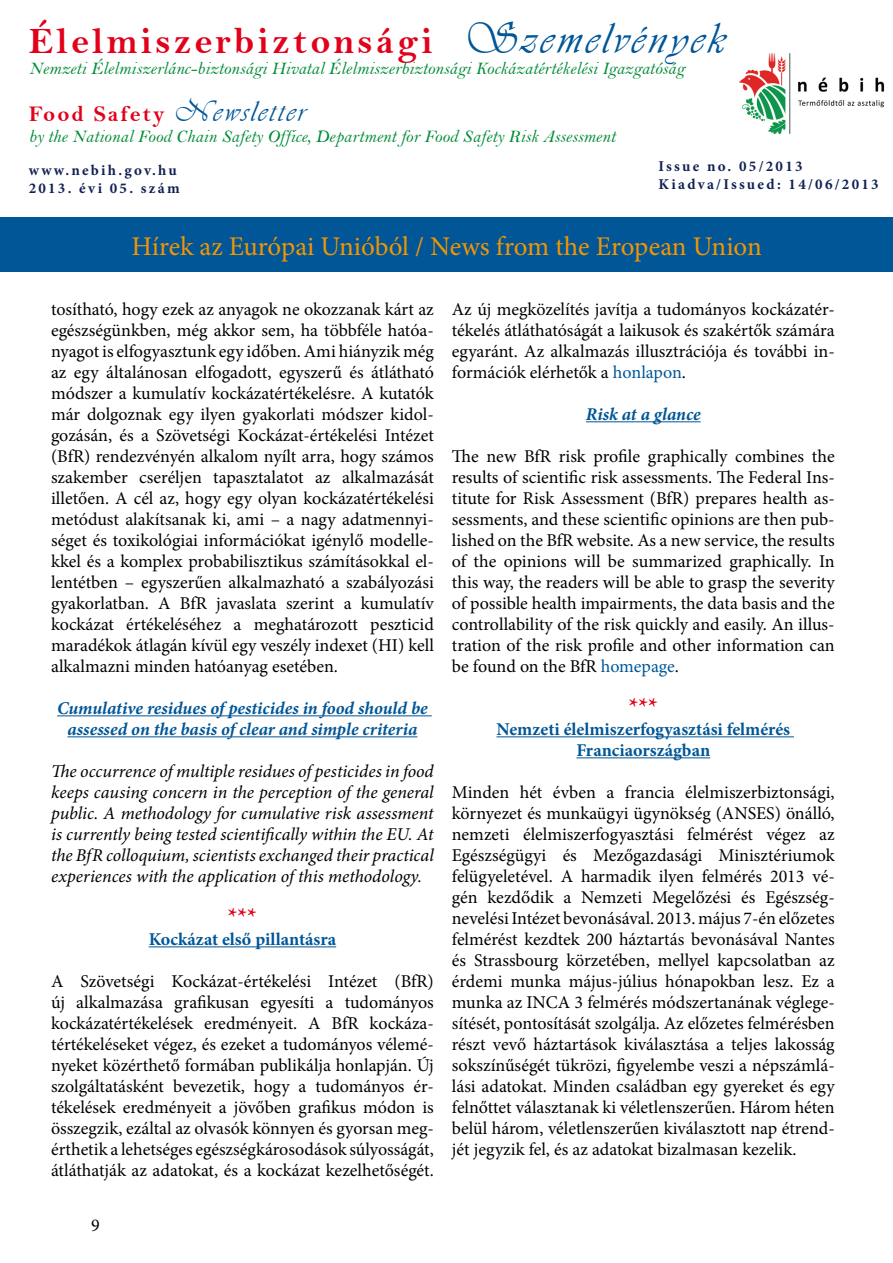
<style>
.page{position:relative;width:893px;height:1263px;background:#fff}
.page>*{position:absolute;margin:0;border:0;box-sizing:border-box;transform-origin:0 0}
.t1{font:37.5px "Bell MT Bold";letter-spacing:.085em;color:#e2001a}
.t2{font:27px "Minion Pro";letter-spacing:-.005em;color:#f39503}
.t3{font:700 24px "Minion Pro";color:#e2001a}
.t4{font:22.5px "Bell MT Bold";letter-spacing:.085em;color:#e2001a}
.t5{font:18px/21px "Minion Pro";color:#000;text-align:justify}
.t6{font:italic 18px/21px "Minion Pro";letter-spacing:-.005em;color:#000;text-align:justify}
.t7{font:18px "Bell MT Italic";color:#008c36}
.t8{font:italic 700 18px/21px "Minion Pro";color:#005697;text-align:center}
.t9{font:700 18px/21px "Minion Pro";color:#005697;text-align:center}
.t10{font:700 15px/18px "Minion Pro";letter-spacing:.15em;color:#112152}
.s1{font-family:"Vivaldii";font-size:45px;color:#005697}
.s2{font-family:"Vivaldii";font-size:30px;color:#005697}
.s3{color:#005697}
</style>
<div class="page">
<hr style="left:57px;top:715px;width:375px;height:1px;background:#005697">
<hr style="left:67px;top:736px;width:350px;height:1px;background:#005697">
<hr style="left:149px;top:946px;width:187px;height:1px;background:#005697">
<hr style="left:586px;top:421px;width:115px;height:1px;background:#005697">
<hr style="left:496px;top:736px;width:298px;height:1px;background:#005697">
<hr style="left:576px;top:757px;width:134px;height:1px;background:#005697">
<div style="left:0;top:218px;width:893px;height:54px;background:#005697"></div>
<img style="left:739px;top:53px;width:146px;height:82px">
<h1 class="t1" style="left:29px;top:18px;width:698px">Élelmiszerbiztonsági <span class="s1">Szemelvények</span></h1>
<p class="t7" style="left:29px;top:58px;width:657px">Nemzeti Élelmiszerlánc-biztonsági Hivatal Élelmiszerbiztonsági Kockázatértékelési Igazgatóság</p>
<p class="t4" style="left:29px;top:100px;width:278px">Food Safety <span class="s2">Newsletter</span></p>
<p class="t7" style="left:29px;top:126px;width:588px">by the National Food Chain Safety Office, Department for Food Safety Risk Assessment</p>
<p class="t10" style="left:29px;top:161px;width:152px">www.nebih.gov.hu<br>2013. évi 05. szám</p>
<p class="t10" style="left:659px;top:157px;width:222px">Issue no. 05/2013<br>Kiadva/Issued: 14/06/2013</p>
<h2 class="t2" style="left:132px;top:228px;width:632px">Hírek az Európai Unióból / News from the Eropean Union</h2>
<p class="t5" style="left:51px;top:299px;width:384px">tosítható, hogy ezek az anyagok ne okozzanak kárt az egészségünkben, még akkor sem, ha többféle hatóa&shy;nyagot is elfogyasztunk egy időben. Ami hiányzik még az egy általánosan elfogadott, egyszerű és átlátható módszer a kumulatív kockázatértékelésre. A kutatók már dolgoznak egy ilyen gyakorlati módszer kidol&shy;gozásán, és a Szövetségi Kockázat-értékelési Intézet (BfR) rendezvényén alkalom nyílt arra, hogy számos szakember cseréljen tapasztalatot az alkalmazását illetően. A cél az, hogy egy olyan kockázatértékelési metódust alakítsanak ki, ami – a nagy adatmennyi&shy;séget és toxikológiai információkat igénylő modelle&shy;kkel és a komplex probabilisztikus számításokkal el&shy;lentétben – egyszerűen alkalmazható a szabályozási gyakorlatban. A BfR javaslata szerint a kumulatív kockázat értékeléséhez a meghatározott peszticid maradékok átlagán kívül egy veszély indexet (HI) kell alkalmazni minden hatóanyag esetében.</p>
<p class="t8" style="left:57px;top:698px;width:372px">Cumulative residues of pesticides in food should be assessed on the basis of clear and simple criteria</p>
<p class="t6" style="left:51px;top:761px;width:384px">The occurrence of multiple residues of pesticides in food keeps causing concern in the perception of the general public. A methodology for cumulative risk assessment is currently being tested scientifically within the EU. At the BfR colloquium, scientists exchanged their practical experiences with the application of this methodology.</p>
<h3 class="t3" style="left:228px;top:899px;width:31px">***</h3>
<p class="t9" style="left:149px;top:929px;width:189px">Kockázat első pillantásra</p>
<p class="t5" style="left:51px;top:971px;width:384px">A Szövetségi Kockázat-értékelési Intézet (BfR) új alkalmazása grafikusan egyesíti a tudományos kockázatértékelések eredményeit. A BfR kockáza&shy;tértékeléseket végez, és ezeket a tudományos vélemé&shy;nyeket közérthető formában publikálja honlapján. Új szolgáltatásként bevezetik, hogy a tudományos ér&shy;tékelések eredményeit a jövőben grafikus módon is összegzik, ezáltal az olvasók könnyen és gyorsan meg&shy;érthetik a lehetséges egészségkárosodások súlyosságát, átláthatják az adatokat, és a kockázat kezelhetőségét.</p>
<p class="t5" style="left:91px;top:1215px;width:10px">9</p>
<p class="t5" style="left:452px;top:299px;width:384px">Az új megközelítés javítja a tudományos kockázatér&shy;tékelés átláthatóságát a laikusok és szakértők számára egyaránt. Az alkalmazás illusztrációja és további in&shy;formációk elérhetők a <span class="s3">honlapon</span>.</p>
<p class="t8" style="left:586px;top:403px;width:116px">Risk at a glance</p>
<p class="t5" style="left:452px;top:446px;width:384px">The new BfR risk profile graphically combines the results of scientific risk assessments. The Federal Ins&shy;titute for Risk Assessment (BfR) prepares health as&shy;sessments, and these scientific opinions are then pub&shy;lished on the BfR website. As a new service, the results of the opinions will be summarized graphically. In this way, the readers will be able to grasp the severity of possible health impairments, the data basis and the controllability of the risk quickly and easily. An illus&shy;tration of the risk profile and other information can be found on the BfR <span class="s3">homepage</span>.</p>
<h3 class="t3" style="left:629px;top:689px;width:31px">***</h3>
<p class="t9" style="left:496px;top:719px;width:295px">Nemzeti élelmiszerfogyasztási felmérés<br>Franciaországban</p>
<p class="t5" style="left:452px;top:782px;width:384px">Minden hét évben a francia élelmiszerbiztonsági, környezet és munkaügyi ügynökség (ANSES) önálló, nemzeti élelmiszerfogyasztási felmérést végez az Egészségügyi és Mezőgazdasági Minisztériumok felügyeletével. A harmadik ilyen felmérés 2013 vé&shy;gén kezdődik a Nemzeti Megelőzési és Egészség&shy;nevelési Intézet bevonásával. 2013. május 7-én előzetes felmérést kezdtek 200 háztartás bevonásával Nantes és Strassbourg körzetében, mellyel kapcsolatban az érdemi munka május-július hónapokban lesz. Ez a munka az INCA 3 felmérés módszertanának véglege&shy;sítését, pontosítását szolgálja. Az előzetes felmérésben részt vevő háztartások kiválasztása a teljes lakosság sokszínűségét tükrözi, figyelembe veszi a népszámlá&shy;lási adatokat. Minden családban egy gyereket és egy felnőttet választanak ki véletlenszerűen. Három héten belül három, véletlenszerűen kiválasztott nap étrend&shy;jét jegyzik fel, és az adatokat bizalmasan kezelik.</p>
</div>
